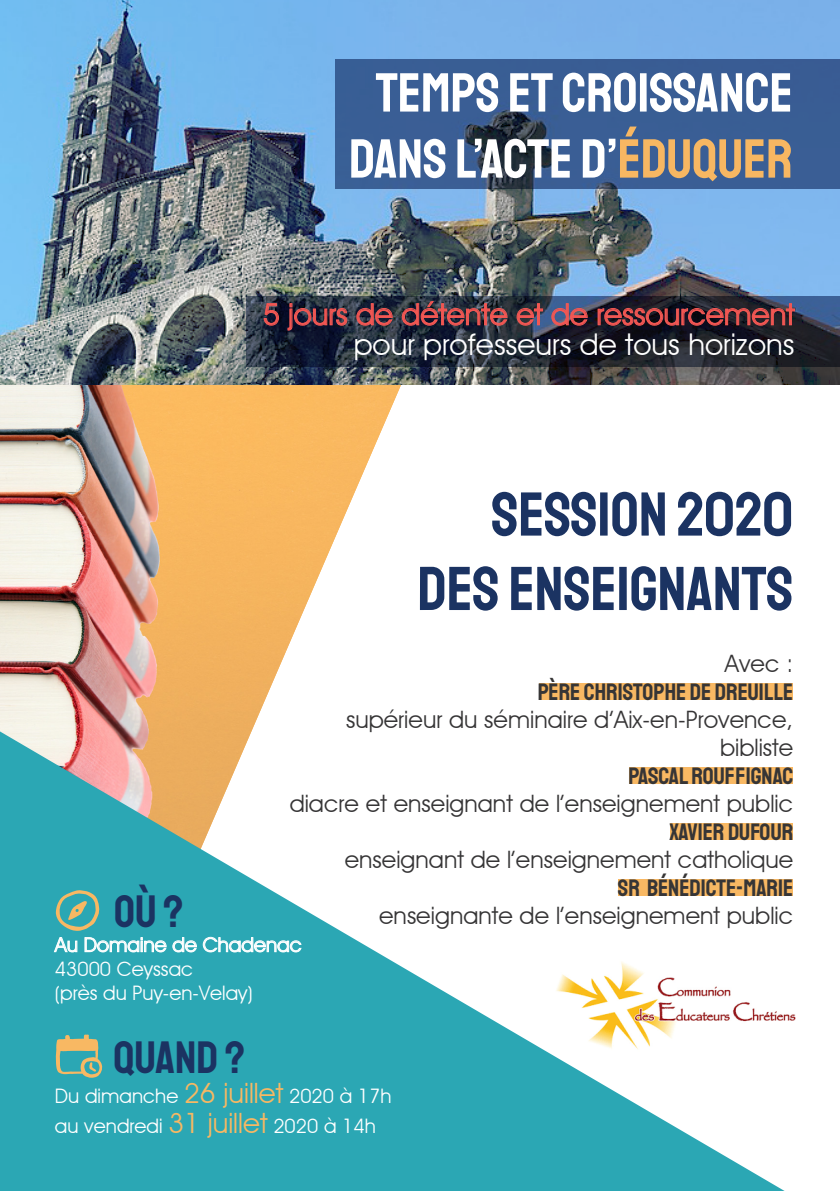
<style>
.page{position:relative;width:840px;height:1191px;background:#fff}
.page>*{position:absolute;margin:0;border:0;box-sizing:border-box;transform-origin:0 0}
.t1{font:62px "Staatliches";color:#1b3362}
.t2{font:55px/66px "Staatliches";color:#fff;text-align:center}
.t3{font:46px "Staatliches";color:#1b3362}
.t4{font:30px "Advantage";color:#f25753}
.t5{font:30px "Advantage";color:#fff}
.t6{font:24px "Advantage";color:#363536}
.t7{font:24px "Staatliches";color:#363536}
.t8{font:20px/24px "Advantage";color:#fff}
.s1{color:#f7b762}
.s2{font-size:28px;color:#f8b863}
</style>
<div class="page">
<div style="left:629px;top:767px;width:163px;height:17px;background:#f8b863"></div>
<div style="left:669px;top:823px;width:123px;height:17px;background:#f8b863"></div>
<div style="left:617px;top:879px;width:175px;height:17px;background:#f8b863"></div>
<div style="left:538px;top:683px;width:253px;height:17px;background:#f8b863"></div>
<img style="left:0;top:385px;width:401px;height:346px">
<svg style="left:0;top:731px;width:784px;height:460px;fill:#2ba7b4"></svg>
<svg style="left:56px;top:1034px;width:47px;height:43px;background:#85ae90"></svg>
<svg style="left:56px;top:889px;width:43px;height:42px;background:#6cac9a"></svg>
<img style="left:0;top:0;width:839px;height:385px">
<svg style="left:335px;top:59px;width:504px;height:130px;background:#385a8e"></svg>
<svg style="left:246px;top:296px;width:593px;height:70px;background:#222939"></svg>
<svg style="left:263px;top:303px;width:16px;height:23px"></svg>
<svg style="left:287px;top:303px;width:60px;height:27px;background:#462b3c"></svg>
<svg style="left:356px;top:303px;width:36px;height:23px"></svg>
<svg style="left:401px;top:301px;width:106px;height:25px;background:#583841"></svg>
<svg style="left:516px;top:303px;width:26px;height:23px"></svg>
<svg style="left:551px;top:303px;width:36px;height:23px"></svg>
<svg style="left:597px;top:303px;width:197px;height:23px;background:#4e2930"></svg>
<img style="left:553px;top:960px;width:242px;height:91px">
<svg style="left:54px;top:937px;width:23px;height:15px"></svg>
<svg style="left:84px;top:937px;width:82px;height:15px"></svg>
<svg style="left:172px;top:937px;width:25px;height:15px"></svg>
<svg style="left:203px;top:936px;width:98px;height:16px;background:#72c4cd"></svg>
<p class="t2" style="left:349px;top:59px;width:445px">TEMPS ET CROISSANCE<br>DANS L’ACTE D’<span class="s1">ÉDUQUER</span></p>
<p class="t4" style="left:263px;top:296px;width:532px">5 jours de détente et de ressourcement</p>
<p class="t5" style="left:353px;top:326px;width:442px">pour professeurs de tous horizons</p>
<p class="t3" style="left:114px;top:881px;width:71px">OÙ ?</p>
<p class="t1" style="left:491px;top:473px;width:303px">SESSION 2020</p>
<p class="t1" style="left:417px;top:547px;width:377px">DES ENSEIGNANTS</p>
<p class="t6" style="left:724px;top:649px;width:70px">Avec :</p>
<p class="t7" style="left:537px;top:676px;width:257px">PÈRE CHRISTOPHE DE DREUILLE</p>
<p class="t6" style="left:346px;top:705px;width:448px">supérieur du séminaire d’Aix-en-Provence,</p>
<p class="t6" style="left:719px;top:733px;width:75px">bibliste</p>
<p class="t7" style="left:628px;top:760px;width:166px">PASCAL ROUFFIGNAC</p>
<p class="t6" style="left:289px;top:789px;width:505px">diacre et enseignant de l’enseignement public</p>
<p class="t7" style="left:669px;top:816px;width:125px">XAVIER DUFOUR</p>
<p class="t6" style="left:344px;top:845px;width:450px">enseignant de l’enseignement catholique</p>
<p class="t7" style="left:617px;top:872px;width:177px">SR BÉNÉDICTE-MARIE</p>
<p class="t6" style="left:379px;top:901px;width:415px">enseignante de l’enseignement public</p>
<p class="t8" style="left:55px;top:932px;width:248px">Au Domaine de Chadenac<br>43000 Ceyssac</p>
<p class="t8" style="left:55px;top:980px;width:199px">(près du Puy-en-Velay)</p>
<p class="t3" style="left:113px;top:1026px;width:133px">QUAND ?</p>
<p class="t8" style="left:55px;top:1083px;width:338px">Du dimanche <span class="s2">26 juillet</span> 2020 à 17h</p>
<p class="t8" style="left:55px;top:1113px;width:322px">au vendredi <span class="s2">31 juillet</span> 2020 à 14h</p>
</div>
